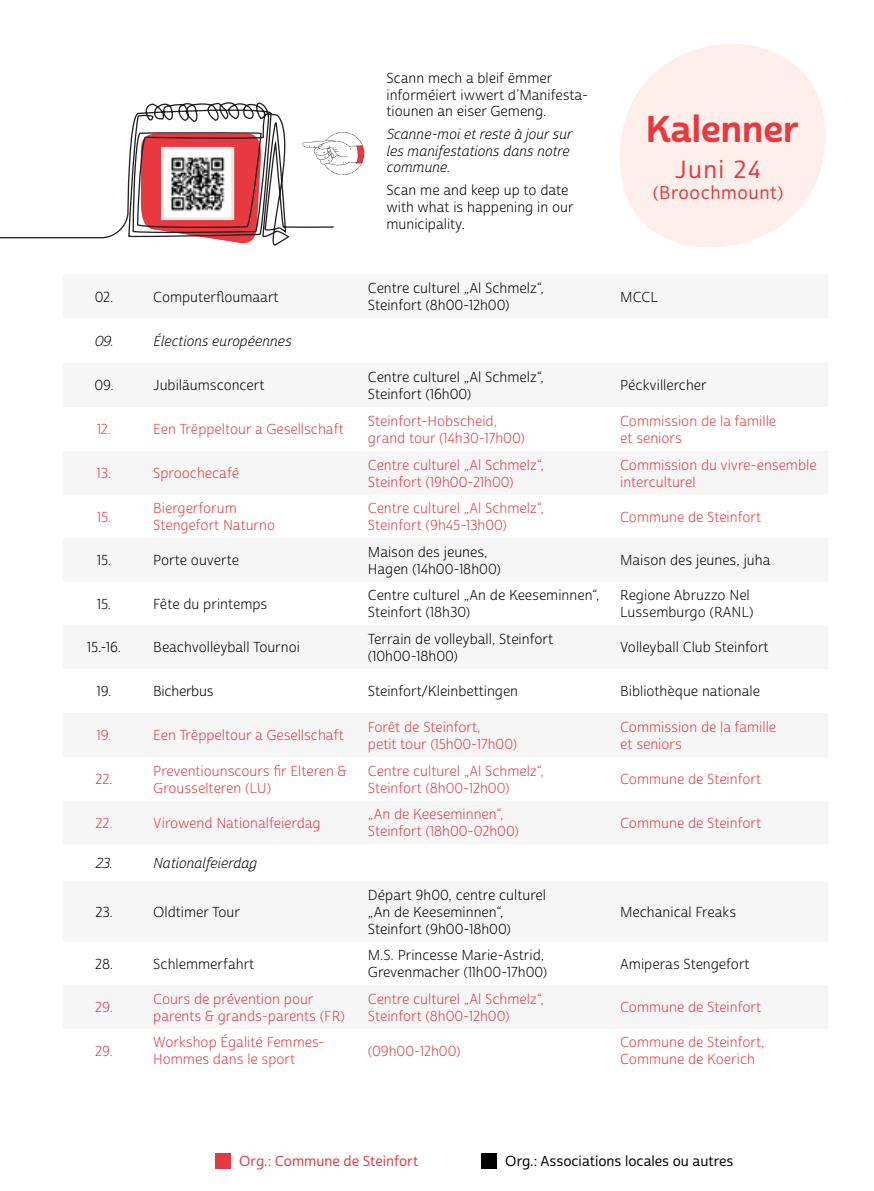
<style>
.page{position:relative;width:874px;height:1191px;background:#fff}
.page>*{position:absolute;margin:0;border:0;box-sizing:border-box;transform-origin:0 0}
.H1_LU_DE{font:36px "Cabrito Sans Nor Bol";color:#e83941}
.Fliesstext_LU_DE{font:24px "Cabrito Sans Nor Med";letter-spacing:.06em;color:#e83941}
.Fliesstext_LU_DE-2{font:18px "Cabrito Sans Nor Med";letter-spacing:.03em;color:#e83941}
.t1{font:14px/16.8px "Cabrito Sans Nor Boo";color:#e83941}
.t2{font:14px/16.8px "Cabrito Sans Nor Boo";color:#000}
.t3{font:14px/16.8px "Cabrito Sans Nor Boo It";color:#000}
.t4{font:14px "Cabrito Sans Nor Med";color:#000}
.t5{font:14px "Cabrito Sans Nor Med";color:#e83941}
.t6{font:14px "Cabrito Sans Nor Boo";letter-spacing:-.02em;color:#000}
</style>
<div class="page">
<div style="left:619px;top:44px;width:205px;height:203px;background:#feefeb;border-radius:91px"></div>
<svg style="left:0;top:102px;width:334px;height:144px"></svg>
<div style="left:215px;top:1153px;width:15px;height:15px;background:#e83941"></div>
<div style="left:481px;top:1153px;width:15px;height:15px;background:#000"></div>
<svg style="left:301px;top:131px;width:64px;height:45px"></svg>
<svg style="left:141px;top:133px;width:120px;height:110px;background:#d96267"></svg>
<img style="left:165px;top:151px;width:65px;height:65px">
<p class="t2" style="left:95px;top:289px;width:20px">02.</p>
<p class="t2" style="left:153px;top:289px;width:127px">Computerfloumaart</p>
<p class="t3" style="left:95px;top:333px;width:20px">09.</p>
<p class="t3" style="left:153px;top:333px;width:140px">Élections européennes</p>
<p class="t2" style="left:94px;top:377px;width:21px">09.</p>
<p class="t2" style="left:153px;top:377px;width:113px">Jubiläumsconcert</p>
<p class="t2" style="left:386px;top:70px;width:203px">Scann mech a bleif ëmmer informéiert iwwert d’Manifesta&shy;tiounen an eiser Gemeng.</p>
<p class="t3" style="left:386px;top:126px;width:187px">Scanne-moi et reste à jour sur les manifestations dans notre commune.</p>
<p class="t2" style="left:386px;top:182px;width:188px">Scan me and keep up to date with what is happening in our municipality.</p>
<p class="t2" style="left:368px;top:280px;width:177px">Centre culturel „Al Schmelz“,</p>
<p class="t2" style="left:368px;top:297px;width:143px">Steinfort (8h00-12h00)</p>
<p class="t2" style="left:368px;top:369px;width:177px">Centre culturel „Al Schmelz“,</p>
<p class="t2" style="left:368px;top:385px;width:105px">Steinfort (16h00)</p>
<p class="H1_LU_DE" style="left:645px;top:107px;width:154px">Kalenner</p>
<p class="Fliesstext_LU_DE" style="left:675px;top:155px;width:87px">Juni 24</p>
<p class="Fliesstext_LU_DE-2" style="left:652px;top:182px;width:132px">(Broochmount)</p>
<p class="t2" style="left:620px;top:289px;width:39px">MCCL</p>
<p class="t2" style="left:620px;top:377px;width:88px">Péckvillercher</p>
<p class="t1" style="left:97px;top:421px;width:16px">12.</p>
<p class="t1" style="left:153px;top:421px;width:192px">Een Trëppeltour a Gesellschaft</p>
<p class="t1" style="left:368px;top:413px;width:158px">Steinfort-Hobscheid, grand tour (14h30-17h00)</p>
<p class="t1" style="left:620px;top:413px;width:157px">Commission de la famille et seniors</p>
<p class="t1" style="left:97px;top:465px;width:16px">13.</p>
<p class="t1" style="left:153px;top:465px;width:87px">Sproochecafé</p>
<p class="t1" style="left:368px;top:457px;width:177px">Centre culturel „Al Schmelz“,</p>
<p class="t1" style="left:368px;top:474px;width:147px">Steinfort (19h00-21h00)</p>
<p class="t1" style="left:620px;top:457px;width:198px">Commission du vivre-ensemble interculturel</p>
<p class="t1" style="left:97px;top:509px;width:16px">15.</p>
<p class="t1" style="left:153px;top:500px;width:123px">Biergerforum<br>Stengefort Naturno</p>
<p class="t1" style="left:368px;top:500px;width:177px">Centre culturel „Al Schmelz“,</p>
<p class="t1" style="left:368px;top:517px;width:140px">Steinfort (9h45-13h00)</p>
<p class="t2" style="left:97px;top:552px;width:16px">15.</p>
<p class="t2" style="left:153px;top:552px;width:87px">Porte ouverte</p>
<p class="t2" style="left:368px;top:544px;width:121px">Maison des jeunes,</p>
<p class="t2" style="left:368px;top:561px;width:134px">Hagen (14h00-18h00)</p>
<p class="t2" style="left:97px;top:596px;width:16px">15.</p>
<p class="t2" style="left:153px;top:596px;width:115px">Fête du printemps</p>
<p class="t2" style="left:368px;top:587px;width:233px">Centre culturel „An de Keeseminnen“,</p>
<p class="t2" style="left:368px;top:604px;width:104px">Steinfort (18h30)</p>
<p class="t1" style="left:620px;top:509px;width:142px">Commune de Steinfort</p>
<p class="t2" style="left:620px;top:552px;width:152px">Maison des jeunes, juha</p>
<p class="t2" style="left:620px;top:587px;width:135px">Regione Abruzzo Nel<br>Lussemburgo (RANL)</p>
<p class="t2" style="left:87px;top:639px;width:35px">15.-16.</p>
<p class="t2" style="left:153px;top:639px;width:148px">Beachvolleyball Tournoi</p>
<p class="t2" style="left:368px;top:631px;width:186px">Terrain de volleyball, Steinfort (10h00-18h00)</p>
<p class="t2" style="left:620px;top:639px;width:150px">Volleyball Club Steinfort</p>
<p class="t2" style="left:97px;top:683px;width:16px">19.</p>
<p class="t6" style="left:153px;top:683px;width:62px">Bicherbus</p>
<p class="t2" style="left:368px;top:683px;width:152px">Steinfort/Kleinbettingen</p>
<p class="t2" style="left:620px;top:683px;width:141px">Bibliothèque nationale</p>
<p class="t1" style="left:97px;top:727px;width:16px">19.</p>
<p class="t1" style="left:153px;top:727px;width:192px">Een Trëppeltour a Gesellschaft</p>
<p class="t1" style="left:368px;top:719px;width:151px">Forêt de Steinfort,<br>petit tour (15h00-17h00)</p>
<p class="t1" style="left:620px;top:719px;width:157px">Commission de la famille et seniors</p>
<p class="t1" style="left:95px;top:771px;width:19px">22.</p>
<p class="t1" style="left:153px;top:763px;width:195px">Preventiounscours fir Elteren &amp;<br>Grousselteren (LU)</p>
<p class="t1" style="left:368px;top:763px;width:177px">Centre culturel „Al Schmelz“,</p>
<p class="t1" style="left:620px;top:771px;width:142px">Commune de Steinfort</p>
<p class="t1" style="left:368px;top:780px;width:143px">Steinfort (8h00-12h00)</p>
<p class="t1" style="left:95px;top:815px;width:19px">22.</p>
<p class="t1" style="left:153px;top:815px;width:169px">Virowend Nationalfeierdag</p>
<p class="t3" style="left:96px;top:855px;width:18px">23.</p>
<p class="t3" style="left:153px;top:855px;width:105px">Nationalfeierdag</p>
<p class="t2" style="left:95px;top:904px;width:19px">23.</p>
<p class="t2" style="left:153px;top:904px;width:88px">Oldtimer Tour</p>
<p class="t1" style="left:368px;top:806px;width:137px">„An de Keeseminnen“,</p>
<p class="t1" style="left:368px;top:823px;width:152px">Steinfort (18h00-02h00)</p>
<p class="t2" style="left:368px;top:887px;width:179px">Départ 9h00, centre culturel</p>
<p class="t2" style="left:368px;top:904px;width:137px">„An de Keeseminnen“,</p>
<p class="t2" style="left:368px;top:920px;width:144px">Steinfort (9h00-18h00)</p>
<p class="t1" style="left:620px;top:815px;width:142px">Commune de Steinfort</p>
<p class="t2" style="left:620px;top:904px;width:117px">Mechanical Freaks</p>
<p class="t2" style="left:95px;top:955px;width:20px">28.</p>
<p class="t2" style="left:153px;top:955px;width:102px">Schlemmerfahrt</p>
<p class="t2" style="left:368px;top:947px;width:181px">M.S. Princesse Marie-Astrid,<br>Grevenmacher (11h00-17h00)</p>
<p class="t2" style="left:620px;top:955px;width:131px">Amiperas Stengefort</p>
<p class="t1" style="left:95px;top:999px;width:19px">29.</p>
<p class="t1" style="left:153px;top:991px;width:193px">Cours de prévention pour parents &amp; grands-parents (FR)</p>
<p class="t1" style="left:368px;top:991px;width:177px">Centre culturel „Al Schmelz“,</p>
<p class="t1" style="left:620px;top:999px;width:142px">Commune de Steinfort</p>
<p class="t1" style="left:368px;top:1007px;width:143px">Steinfort (8h00-12h00)</p>
<p class="t1" style="left:95px;top:1042px;width:19px">29.</p>
<p class="t1" style="left:153px;top:1034px;width:173px">Workshop Égalité Femmes-<br>Hommes dans le sport</p>
<p class="t1" style="left:368px;top:1042px;width:94px">(09h00-12h00)</p>
<p class="t1" style="left:620px;top:1034px;width:146px">Commune de Steinfort,</p>
<p class="t1" style="left:620px;top:1051px;width:136px">Commune de Koerich</p>
<p class="t5" style="left:239px;top:1152px;width:180px">Org.: Commune de Steinfort</p>
<p class="t4" style="left:505px;top:1152px;width:229px">Org.: Associations locales ou autres</p>
</div>
